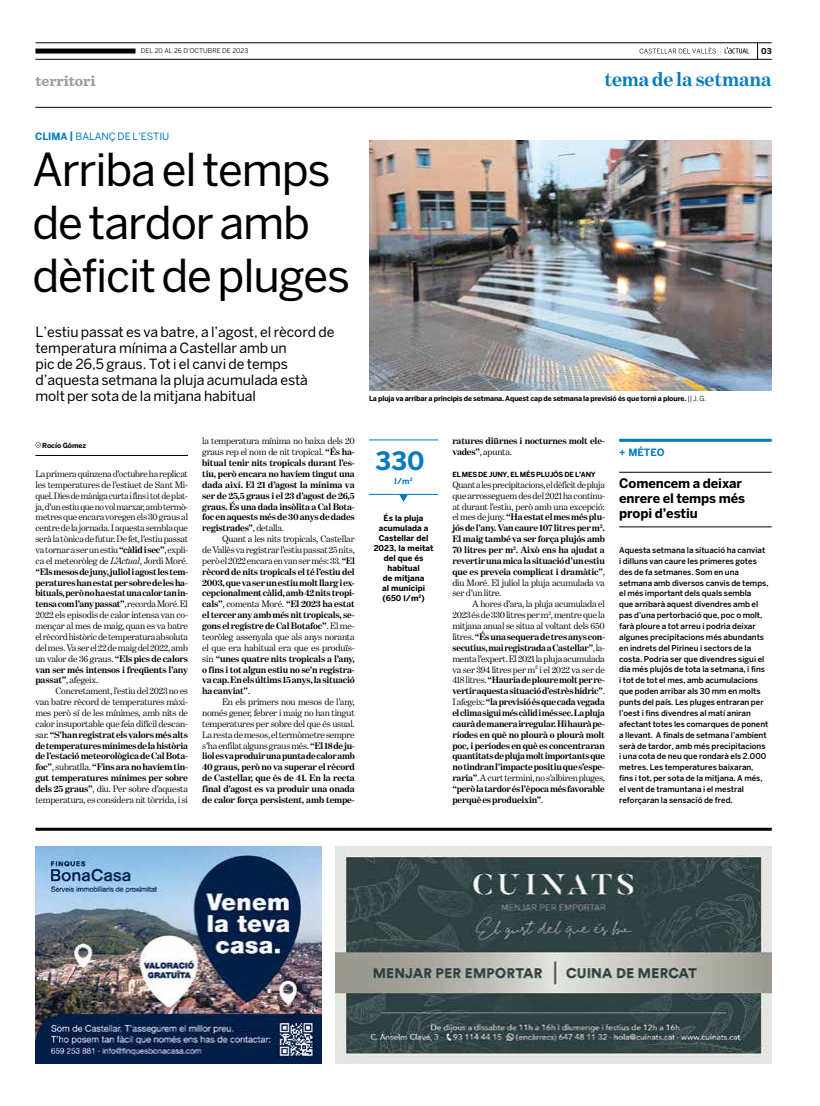
<style>
.page{position:relative;width:820px;height:1106px;background:#fff}
.page>*{position:absolute;margin:0;border:0;box-sizing:border-box;transform-origin:0 0}
.t1{font:45px/53px "Benton Sans";letter-spacing:-.025em;color:#000}
.t2{font:700 25px "Benton Sans";color:#007ac2}
.t3{font:700 20px "Benton Modern One";letter-spacing:-.005em;color:#007ac2}
.t4{font:700 15px "Sentinel";letter-spacing:-.005em;color:#9d9d9c}
.t5{font:14px/16px "Benton Sans";letter-spacing:-.005em;color:#000}
.t6{font:700 13px/15px "Benton Sans";letter-spacing:-.01em;color:#000}
.t7{font:10px "Benton Sans";letter-spacing:-.005em;color:#007ac2}
.t8{font:700 10px "Benton Sans";letter-spacing:.005em;color:#007ac2}
.t9{font:700 9.5px/10.9px "Benton Modern One";letter-spacing:-.02em;color:#000;text-align:justify}
.t10{font:9.5px/10.9px "Benton Modern One";letter-spacing:-.025em;color:#000;text-align:justify}
.t11{font:500 8px/10.9px "Benton Sans";letter-spacing:-.005em;color:#000}
.t12{font:700 8px/10px "Benton Sans";color:#000;text-align:center}
.t13{font:700 8px "Benton Sans";color:#007ac2}
.t14{font:700 7px "Benton Sans";letter-spacing:-.02em;color:#000}
.t15{font:6.5px "Benton Sans";letter-spacing:.005em;color:#000}
.s1{font-weight:700}
.s2{font-weight:400}
.s3{font-style:italic}
</style>
<div class="page">
<svg style="left:757px;top:44px;width:1px;height:15px"></svg>
<svg style="left:639px;top:47px;width:109px;height:7px"></svg>
<hr style="left:35px;top:107px;width:736px;height:1px;background:#000">
<hr style="left:35px;top:43px;width:736px;height:1px;background:#000">
<hr style="left:35px;top:59px;width:736px;height:1px;background:#000">
<div style="left:35px;top:49px;width:100px;height:5px;background:#000"></div>
<img style="left:35px;top:846px;width:286px;height:217px">
<img style="left:335px;top:846px;width:436px;height:217px">
<hr style="left:35px;top:827px;width:736px;height:3px;background:#000">
<img style="left:369px;top:140px;width:402px;height:250px">
<svg style="left:35px;top:442px;width:6px;height:5px"></svg>
<hr style="left:35px;top:455px;width:153px;height:1px;background:#000">
<hr style="left:369px;top:439px;width:69px;height:1px;background:#007ac2">
<hr style="left:369px;top:494px;width:69px;height:1px;background:#007ac2">
<svg style="left:399px;top:494px;width:8px;height:8px"></svg>
<hr style="left:619px;top:439px;width:152px;height:3px;background:#007ac2">
<hr style="left:619px;top:472px;width:152px;height:1px;background:#000">
<hr style="left:619px;top:526px;width:152px;height:1px;background:#000">
<p class="t15" style="left:141px;top:47px;width:109px">DEL 20 AL 26 D’OCTUBRE DE 2023</p>
<p class="t12" style="left:760px;top:46px;width:12px">03</p>
<h3 class="t4" style="left:35px;top:69px;width:62px">territori</h3>
<h3 class="t3" style="left:604px;top:68px;width:169px">tema de la setmana</h3>
<p class="t7" style="left:35px;top:131px;width:136px"><span class="s1">CLIMA |</span> BALANÇ DE L’ESTIU</p>
<h1 class="t1" style="left:32px;top:143px;width:319px">Arriba el temps de tardor amb dèficit de pluges</h1>
<h3 class="t5" style="left:35px;top:324px;width:300px">L’estiu passat es va batre, a l’agost, el rècord de temperatura mínima a Castellar amb un<br>pic de 26,5 graus. Tot i el canvi de temps d’aquesta setmana la pluja acumulada està molt per sota de la mitjana habitual</h3>
<p class="t9" style="left:202px;top:435px;width:154px"><span class="s2">la temperatura mínima no baixa dels 20 graus rep el nom de nit tropical.</span> “És ha&shy;bitual tenir nits tropicals durant l’es&shy;tiu, però encara no havíem tingut una dada així. El 21 d’agost la mínima va ser de 25,5 graus i el 23 d’agost de 26,5 graus. És una dada insòlita a Cal Bota&shy;foc en aquests més de 30 anys de dades registrades”<span class="s2">, detalla.</span></p>
<p class="t9" style="left:202px;top:533px;width:154px;text-indent:20px"><span class="s2">Quant a les nits tropicals, Castellar de Vallès va registrar l’estiu passat 25 nits, però el 2022 encara en van ser més: 33.</span> “El rècord de nits tropicals el té l’estiu del 2003, que va ser un estiu molt llarg i ex&shy;cepcionalment càlid, amb 42 nits tropi&shy;cals”<span class="s2">, comenta Moré.</span> “El 2023 ha estat el tercer any amb més nit tropicals, se&shy;gons el registre de Cal Botafoc”<span class="s2">. El me&shy;teoròleg assenyala que als anys noranta el que era habitual era que es produïs&shy;sin</span> “unes quatre nits tropicals a l’any, o fins i tot algun estiu no se’n registra&shy;va cap. En els últims 15 anys, la situació ha canviat”<span class="s2">.</span></p>
<p class="t9" style="left:202px;top:696px;width:154px;text-indent:20px"><span class="s2">En els primers nou mesos de l’any, només gener, febrer i maig no han tingut temperatures per sobre del que és usual.<br>La resta de mesos, el termòmetre sempre s’ha enfilat alguns graus més.</span> “El 18 de ju&shy;liol es va produir una punta de calor amb 40 graus, però no va superar el rècord de Castellar, que és de 41. En la recta final d’agost es va produir una onada de calor força persistent, amb tempe-</p>
<p class="t14" style="left:42px;top:441px;width:46px">Rocío Gómez</p>
<p class="t10" style="left:35px;top:468px;width:154px">La primera quinzena d’octubre ha replicat les temperatures de l’estiuet de Sant Mi&shy;quel. Dies de màniga curta i fins i tot de plat&shy;ja, d’un estiu que no vol marxar, amb termò&shy;metres que encara voregen els 30 graus al centre de la jornada. I aquesta sembla que serà la tònica de futur. De fet, l’estiu passat va tornar a ser un estiu <span class="s1">“càlid i sec”</span>, expli&shy;ca el meteoròleg de <span class="s3">L’Actual</span>, Jordi Moré. <span class="s1">“Els mesos de juny, juliol i agost les tem&shy;peratures han estat per sobre de les ha&shy;bituals, però no ha estat una calor tan in&shy;tensa com l’any passat”</span>, recorda Moré. El 2022 els episodis de calor intensa van co&shy;mençar al mes de maig, quan es va batre el rècord històric de temperatura absoluta del mes. Va ser el 22 de maig del 2022, amb un valor de 36 graus. <span class="s1">“Els pics de calors van ser més intensos i freqüents l’any passat”</span>, afegeix.</p>
<p class="t10" style="left:35px;top:685px;width:154px;text-indent:20px">Concretament, l’estiu del 2023 no es van batre rècord de temperatures màxi&shy;mes però sí de les mínimes, amb nits de calor insuportable que feia difícil descan&shy;sar. <span class="s1">“S’han registrat els valors més alts de temperatures mínimes de la història de l’estació meteorològica de Cal Bota&shy;foc”</span>, subratlla. <span class="s1">“Fins ara no havíem tin&shy;gut temperatures mínimes per sobre dels 25 graus”</span>, diu. Per sobre d’aquesta temperatura, es considera nit tòrrida, i si</p>
<p class="t14" style="left:369px;top:394px;width:339px">La pluja va arribar a principis de setmana. Aquest cap de setmana la previsió és que torni a ploure. <span class="s2">|| J. G.</span></p>
<p class="t9" style="left:452px;top:435px;width:154px">ratures diürnes i nocturnes molt ele&shy;vades”<span class="s2">, apunta.</span></p>
<p class="t14" style="left:452px;top:470px;width:145px">EL MES DE JUNY, EL MÉS PLUJÓS DE L’ANY</p>
<p class="t9" style="left:452px;top:479px;width:154px"><span class="s2">Quant a les precipitacions, el dèficit de pluja que arrosseguem des del 2021 ha continu&shy;at durant l’estiu, però amb una excepció: el mes de juny.</span> “Ha estat el mes més plu&shy;jós de l’any. Van caure 107 litres per m<sup>2</sup>.<br>El maig també va ser força plujós amb 70 litres per m<sup>2</sup>. Això ens ha ajudat a revertir una mica la situació d’un estiu que es preveia complicat i dramàtic”<span class="s2">, diu Moré. El juliol la pluja acumulada va ser d’un litre.</span></p>
<p class="t9" style="left:452px;top:598px;width:154px;text-indent:20px"><span class="s2">A hores d’ara, la pluja acumulada el 2023 és de 330 litres per m</span><sup>2</sup><span class="s2">, mentre que la mitjana anual se situa al voltant dels 650 litres.</span> “És una sequera de tres anys con&shy;secutius, mai registrada a Castellar”<span class="s2">,la&shy;menta l’expert. El 2021 la pluja acumulada va ser 394 litres per m</span><sup>2</sup> <span class="s2">i el 2022 va ser de 418 litres.</span> “Hauria de ploure molt per re&shy;vertir aquesta situació d’estrès hídric”<span class="s2">.<br>I afegeix:</span> “la previsió és que cada vegada el clima sigui més càlid i més sec. La pluja caurà de manera irregular. Hi haurà pe&shy;ríodes en què no plourà o plourà molt poc, i períodes en què es concentraran quantitats de pluja molt importants que no tindran l’impacte positiu que s’espe&shy;raria”<span class="s2">.A curt termini, no s’albiren pluges, </span>“però la tardor és l’època més favorable perquè es produeixin”<span class="s2">.</span></p>
<p class="t8" style="left:619px;top:447px;width:47px">+ MÉTEO</p>
<h2 class="t2" style="left:375px;top:446px;width:50px">330</h2>
<p class="t13" style="left:394px;top:476px;width:19px">l/m<sup>2</sup></p>
<h3 class="t6" style="left:619px;top:475px;width:127px">Comencem a deixar enrere el temps més propi d’estiu</h3>
<p class="t12" style="left:373px;top:513px;width:61px">És la pluja acumulada a<br>Castellar del<br>2023, la meitat del que és habitual<br>de mitjana<br>al municipi (650 l/m<sup>2</sup>)</p>
<p class="t11" style="left:619px;top:544px;width:151px">Aquesta setmana la situació ha canviat i dilluns van caure les primeres gotes des de fa setmanes. Som en una setmana amb diversos canvis de temps, el més important dels quals sembla<br>que arribarà aquest divendres amb el pas d’una pertorbació que, poc o molt, farà ploure a tot arreu i podria deixar algunes precipitacions més abundants en indrets del Pirineu i sectors de la costa. Podria ser que divendres sigui el dia més plujós de tota la setmana, i fins i tot de tot el mes, amb acumulacions que poden arribar als 30 mm en molts punts del país. Les pluges entraran per l’oest i fins divendres al matí aniran afectant totes les comarques de ponent a llevant. A finals de setmana l’ambient serà de tardor, amb més precipitacions i una cota de neu que rondarà els 2.000 metres. Les temperatures baixaran, fins i tot, per sota de la mitjana. A més, el vent de tramuntana i el mestral reforçaran la sensació de fred.</p>
</div>
